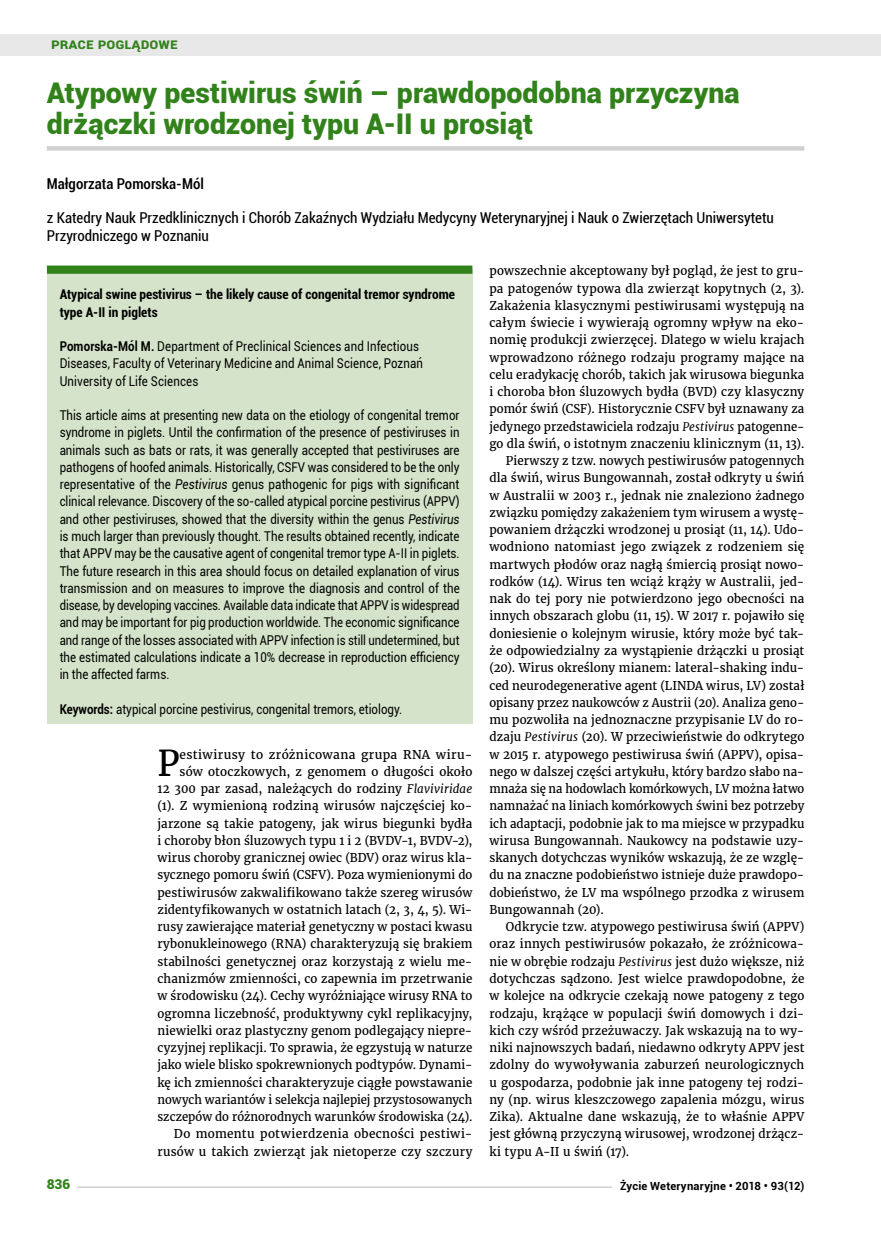
<style>
.page{position:relative;width:881px;height:1234px;background:#fff}
.page>*{position:absolute;margin:0;border:0;box-sizing:border-box;transform-origin:0 0}
.t1{font:35.25px "Merriweather";color:#000}
.t2{font:900 28.5px/31.5px "Roboto";color:#32821c}
.t3{font:condensed 15px/17.2px "Roboto";color:#000}
.t4{font:500 condensed 15px "Roboto";color:#000}
.t5{font:700 15px "Roboto";color:#32821c}
.t6{font:13.5px/17.2px "Roboto";letter-spacing:.005em;color:#000;scale:.85 1}
.t7{font:700 condensed 13.5px/17.2px "Roboto";color:#000}
.t8{font:900 13.5px "Roboto";color:#32821c}
.t9{font:12px/17.2px "Merriweather";letter-spacing:.01em;color:#000;text-align:right}
.t10{font:12px "Merriweather";letter-spacing:.01em;color:#000;scale:.96 1}
.t11{font:12px "Merriweather";letter-spacing:.01em;color:#000;scale:.95 1}
.t12{font:12px "Merriweather";letter-spacing:.01em;color:#000;scale:.94 1}
.t13{font:700 11.25px "Roboto";letter-spacing:.02em;color:#000}
.s1{font-weight:700}
.s2{font-style:italic}
</style>
<div class="page">
<div style="left:47px;top:146px;width:757px;height:5px;background:#d2d1d1"></div>
<div style="left:47px;top:269px;width:425px;height:455px;background:#d4e3c9"></div>
<div style="left:47px;top:265px;width:425px;height:9px;background:#32821c"></div>
<div style="left:0;top:35px;width:880px;height:21px;background:#e8e8e8"></div>
<hr style="left:47px;top:1186px;width:565px;height:1px;background:#d2d1d1">
<div style="left:47px;top:1178px;width:30px;height:15px;background:#fff"></div>
<p class="t5" style="left:51px;top:33px;width:128px">Prace poglądowe</p>
<h2 class="t2" style="left:47px;top:75px;width:694px">Atypowy pestiwirus świń – prawdopodobna przyczyna drżączki wrodzonej typu A-II u prosiąt</h2>
<p class="t4" style="left:47px;top:173px;width:158px">Małgorzata Pomorska-Mól</p>
<p class="t3" style="left:47px;top:209px;width:728px">z Katedry Nauk Przedklinicznych i Chorób Zakaźnych Wydziału Medycyny Weterynaryjnej i Nauk o Zwierzętach Uniwersytetu<br>Przyrodniczego w Poznaniu</p>
<p class="t7" style="left:60px;top:285px;width:396px">Atypical swine pestivirus – the likely cause of congenital tremor syndrome type A-II in piglets</p>
<p class="t6" style="left:60px;top:337px;width:429px"><span class="s1">Pomorska-Mól M.</span> Department of Preclinical Sciences and Infectious<br>Diseases, Faculty of Veterinary Medicine and Animal Science, Poznań<br>University of Life Sciences</p>
<p class="t6" style="left:60px;top:406px;width:472px;text-align:justify">This article aims at presenting new data on the etiology of congenital tremor syndrome in piglets. Until the confirmation of the presence of pestiviruses in animals such as bats or rats, it was generally accepted that pestiviruses are pathogens of hoofed animals. Historically, CSFV was considered to be the only representative of the <span class="s2">Pestivirus</span> genus pathogenic for pigs with significant clinical relevance. Discovery of the so-called atypical porcine pestivirus (APPV) and other pestiviruses, showed that the diversity within the genus <span class="s2">Pestivirus </span>is much larger than previously thought. The results obtained recently, indicate that APPV may be the causative agent of congenital tremor type A-II in piglets.<br>The future research in this area should focus on detailed explanation of virus transmission and on measures to improve the diagnosis and control of the disease, by developing vaccines. Available data indicate that APPV is widespread and may be important for pig production worldwide. The economic significance and range of the losses associated with APPV infection is still undetermined, but the estimated calculations indicate a 10% decrease in reproduction efficiency in the affected farms.</p>
<p class="t6" style="left:60px;top:699px;width:404px"><span class="s1">Keywords:</span> atypical porcine pestivirus, congenital tremors, etiology.</p>
<p class="t9" style="left:157px;top:745px;width:316px">estiwirusy to zróżnicowana grupa RNA wiru&shy;sów otoczkowych, z genomem o długości około<br>12 300 par zasad, należących do rodziny <span class="s2">Flaviviridae </span>(1). Z wymienioną rodziną wirusów najczęściej ko&shy;jarzone są takie patogeny, jak wirus biegunki bydła i choroby błon śluzowych typu 1 i 2 (BVDV-1, BVDV-2), wirus choroby granicznej owiec (BDV) oraz wirus kla&shy;sycznego pomoru świń (CSFV). Poza wymienionymi do pestiwirusów zakwalifikowano także szereg wirusów zidentyfikowanych w ostatnich latach (2, 3, 4, 5). Wi&shy;rusy zawierające materiał genetyczny w postaci kwasu rybonukleinowego (RNA) charakteryzują się brakiem stabilności genetycznej oraz korzystają z wielu me&shy;chanizmów zmienności, co zapewnia im przetrwanie w środowisku (24). Cechy wyróżniające wirusy RNA to ogromna liczebność, produktywny cykl replikacyjny, niewielki oraz plastyczny genom podlegający niepre&shy;cyzyjnej replikacji. To sprawia, że egzystują w naturze jako wiele blisko spokrewnionych podtypów. Dynami&shy;kę ich zmienności charakteryzuje ciągłe powstawanie nowych wariantów i selekcja najlepiej przystosowanych szczepów do różnorodnych warunków środowiska (24).<br>Do momentu potwierdzenia obecności pestiwi&shy;rusów u takich zwierząt jak nietoperze czy szczury</p>
<h1 class="t1" style="left:157px;top:741px;width:24px">P</h1>
<p class="t9" style="left:489px;top:262px;width:316px">powszechnie akceptowany był pogląd, że jest to gru-</p>
<p class="t9" style="left:489px;top:279px;width:316px">pa patogenów typowa dla zwierząt kopytnych (2, 3).</p>
<p class="t9" style="left:489px;top:297px;width:316px">Zakażenia klasycznymi pestiwirusami występują na</p>
<p class="t9" style="left:489px;top:314px;width:316px">całym świecie i wywierają ogromny wpływ na eko-</p>
<p class="t9" style="left:489px;top:331px;width:316px">nomię produkcji zwierzęcej. Dlatego w wielu krajach</p>
<p class="t9" style="left:489px;top:348px;width:316px">wprowadzono różnego rodzaju programy mające na</p>
<p class="t10" style="left:489px;top:367px;width:329px">celu eradykację chorób, takich jak wirusowa biegunka</p>
<p class="t9" style="left:489px;top:383px;width:316px">i choroba błon śluzowych bydła (BVD) czy klasyczny</p>
<p class="t10" style="left:489px;top:401px;width:329px">pomór świń (CSF). Historycznie CSFV był uznawany za</p>
<p class="t11" style="left:489px;top:418px;width:333px">jedynego przedstawiciela rodzaju <span class="s2">Pestivirus</span> patogenne-</p>
<p class="t10" style="left:489px;top:436px;width:329px">go dla świń, o istotnym znaczeniu klinicznym (11, 13).</p>
<p class="t10" style="left:505px;top:453px;width:312px">Pierwszy z tzw. nowych pestiwirusów patogennych</p>
<p class="t9" style="left:489px;top:469px;width:316px">dla świń, wirus Bungowannah, został odkryty u świń</p>
<p class="t9" style="left:489px;top:486px;width:316px">w Australii w 2003 r., jednak nie znaleziono żadnego</p>
<p class="t10" style="left:489px;top:505px;width:329px">związku pomiędzy zakażeniem tym wirusem a wystę-</p>
<p class="t9" style="left:489px;top:521px;width:316px">powaniem drżączki wrodzonej u prosiąt (11, 14). Udo-</p>
<p class="t9" style="left:489px;top:538px;width:316px">wodniono natomiast jego związek z rodzeniem się</p>
<p class="t9" style="left:489px;top:555px;width:316px">martwych płodów oraz nagłą śmiercią prosiąt nowo-</p>
<p class="t9" style="left:489px;top:573px;width:316px">rodków (14). Wirus ten wciąż krąży w Australii, jed-</p>
<p class="t9" style="left:489px;top:590px;width:316px">nak do tej pory nie potwierdzono jego obecności na</p>
<p class="t9" style="left:489px;top:607px;width:316px">innych obszarach globu (11, 15). W 2017 r. pojawiło się</p>
<p class="t9" style="left:489px;top:624px;width:316px">doniesienie o kolejnym wirusie, który może być tak-</p>
<p class="t9" style="left:489px;top:642px;width:316px">że odpowiedzialny za wystąpienie drżączki u prosiąt</p>
<p class="t9" style="left:489px;top:659px;width:316px">(20). Wirus określony mianem: lateral-shaking indu-</p>
<p class="t9" style="left:489px;top:676px;width:316px">ced neurodegenerative agent (LINDA wirus, LV) został</p>
<p class="t10" style="left:489px;top:694px;width:329px">opisany przez naukowców z Austrii (20). Analiza geno-</p>
<p class="t9" style="left:489px;top:711px;width:316px">mu pozwoliła na jednoznaczne przypisanie LV do ro-</p>
<p class="t9" style="left:489px;top:728px;width:316px">dzaju <span class="s2">Pestivirus</span> (20). W przeciwieństwie do odkrytego</p>
<p class="t9" style="left:489px;top:745px;width:316px">w 2015 r. atypowego pestiwirusa świń (APPV), opisa-</p>
<p class="t10" style="left:489px;top:763px;width:329px">nego w dalszej części artykułu, który bardzo słabo na-</p>
<p class="t12" style="left:489px;top:781px;width:336px">mnaża się na hodowlach komórkowych, LV można łatwo</p>
<p class="t10" style="left:489px;top:798px;width:329px">namnażać na liniach komórkowych świni bez potrzeby</p>
<p class="t10" style="left:489px;top:815px;width:329px">ich adaptacji, podobnie jak to ma miejsce w przypadku</p>
<p class="t9" style="left:489px;top:831px;width:316px">wirusa Bungowannah. Naukowcy na podstawie uzy-</p>
<p class="t9" style="left:489px;top:849px;width:316px">skanych dotychczas wyników wskazują, że ze wzglę-</p>
<p class="t9" style="left:489px;top:866px;width:316px">du na znaczne podobieństwo istnieje duże prawdopo-</p>
<p class="t9" style="left:489px;top:883px;width:316px">dobieństwo, że LV ma wspólnego przodka z wirusem</p>
<p class="t9" style="left:489px;top:900px;width:116px">Bungowannah (20).</p>
<p class="t9" style="left:505px;top:918px;width:300px">Odkrycie tzw. atypowego pestiwirusa świń (APPV)</p>
<p class="t9" style="left:489px;top:935px;width:316px">oraz innych pestiwirusów pokazało, że zróżnicowa-</p>
<p class="t9" style="left:489px;top:952px;width:316px">nie w obrębie rodzaju <span class="s2">Pestivirus</span> jest dużo większe, niż</p>
<p class="t9" style="left:489px;top:969px;width:316px">dotychczas sądzono. Jest wielce prawdopodobne, że</p>
<p class="t9" style="left:489px;top:987px;width:316px">w kolejce na odkrycie czekają nowe patogeny z tego</p>
<p class="t9" style="left:489px;top:1004px;width:316px">rodzaju, krążące w populacji świń domowych i dzi-</p>
<p class="t9" style="left:489px;top:1021px;width:316px">kich czy wśród przeżuwaczy. Jak wskazują na to wy-</p>
<p class="t10" style="left:489px;top:1039px;width:329px">niki najnowszych badań, niedawno odkryty APPV jest</p>
<p class="t9" style="left:489px;top:1056px;width:316px">zdolny do wywoływania zaburzeń neurologicznych</p>
<p class="t9" style="left:489px;top:1073px;width:316px">u gospodarza, podobnie jak inne patogeny tej rodzi-</p>
<p class="t9" style="left:489px;top:1090px;width:316px">ny (np. wirus kleszczowego zapalenia mózgu, wirus</p>
<p class="t9" style="left:489px;top:1107px;width:316px">Zika). Aktualne dane wskazują, że to właśnie APPV</p>
<p class="t9" style="left:489px;top:1125px;width:316px">jest główną przyczyną wirusowej, wrodzonej drżącz-</p>
<p class="t9" style="left:489px;top:1142px;width:141px">ki typu A-II u świń (17).</p>
<p class="t8" style="left:47px;top:1174px;width:25px">836</p>
<p class="t13" style="left:620px;top:1177px;width:186px">Życie Weterynaryjne • 2018 • 93(12)</p>
</div>
